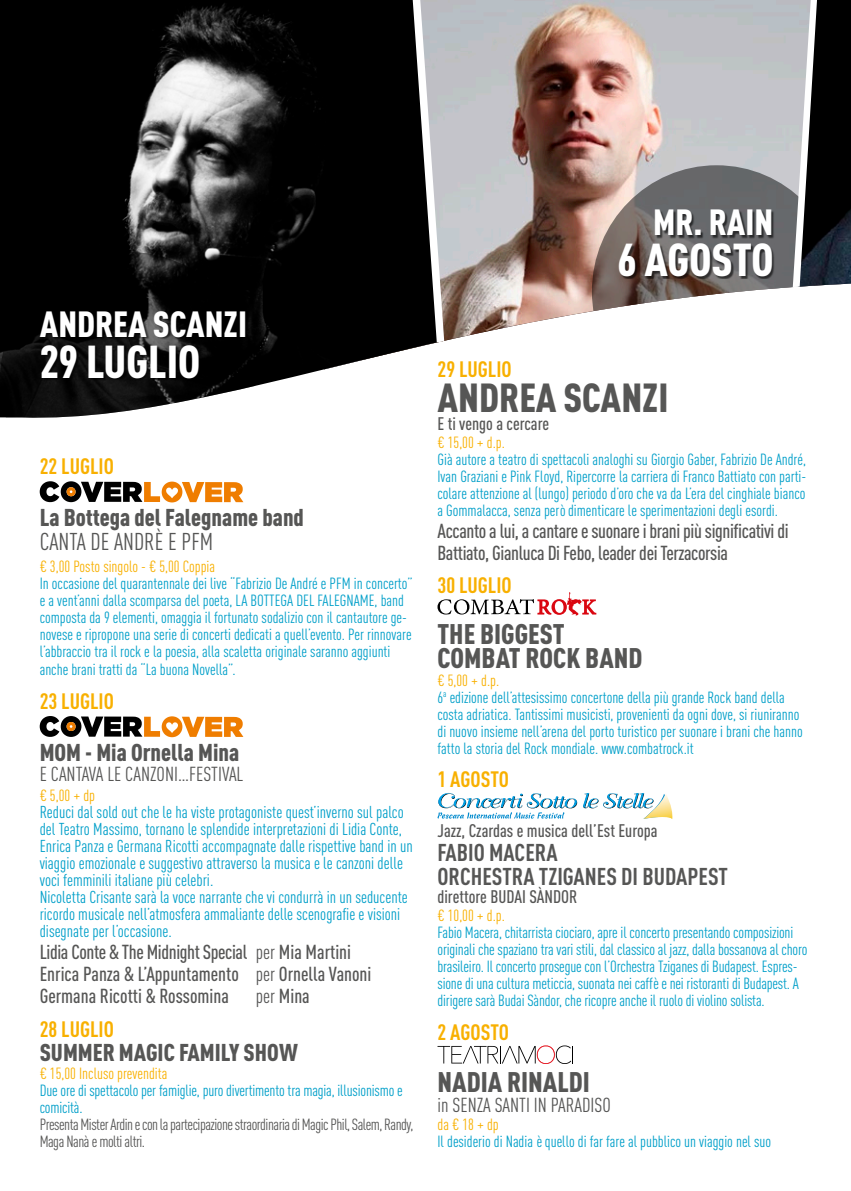
<style>
.page{position:relative;width:851px;height:1191px;background:#fff}
.page>*{position:absolute;margin:0;border:0;box-sizing:border-box;transform-origin:0 0}
.t1{font:900 45.4px "DIN Cond";color:#fff}
.t2{font:900 40px "DIN Cond";color:#565655}
.t3{font:900 36px "DIN Cond";color:#fff}
.t4{font:900 28px/24px "DIN Cond";color:#565655}
.t5{font:900 24px "DIN Cond";color:#565655}
.t6{font:700 24px/24px "DIN Cond";color:#565655}
.t7{font:24px "DIN Cond";color:#565655}
.t8{font:700 22px "DIN Cond";color:#f8b000}
.t9{font:500 20px/22px "DIN Cond";color:#565655}
.t10{font:500 20px/22px "DIN Cond";letter-spacing:-.02em;color:#565655}
.t11{font:20px "DIN Cond";color:#565655}
.t12{font:500 18px "DIN Cond";color:#565655}
.t13{font:17px/17px "DIN Cond";color:#009fc9}
.t14{font:16px/17px "DIN Cond";color:#009fc9}
.t15{font:16px/17px "DIN Cond";letter-spacing:-.03em;color:#565655}
.t16{font:16px "DIN Cond";color:#f8b000}
.s1{font-weight:400}
.s2{color:#f8b000}
</style>
<div class="page">
<img style="left:453px;top:0;width:318px;height:339px">
<svg style="left:591px;top:165px;width:180px;height:174px"></svg>
<svg style="left:771px;top:0;width:79px;height:289px;background:#5b5d60"></svg>
<svg style="left:0;top:0;width:453px;height:418px;background:#303030"></svg>
<div style="left:41px;top:312px;width:207px;height:69px;background:#000;opacity:.6"></div>
<div style="left:620px;top:211px;width:154px;height:68px;background:#000;opacity:.6"></div>
<svg style="left:40px;top:481px;width:203px;height:21px"></svg>
<svg style="left:40px;top:716px;width:203px;height:21px"></svg>
<svg style="left:437px;top:592px;width:159px;height:23px"></svg>
<svg style="left:583px;top:793px;width:90px;height:26px"></svg>
<svg style="left:437px;top:793px;width:140px;height:25px"></svg>
<svg style="left:437px;top:1045px;width:136px;height:19px"></svg>
<h3 class="t3" style="left:40px;top:301px;width:209px">ANDREA SCANZI</h3>
<h1 class="t1" style="left:40px;top:333px;width:162px">29 LUGLIO</h1>
<h3 class="t8" style="left:40px;top:453px;width:76px">22 LUGLIO</h3>
<h3 class="t5" style="left:40px;top:503px;width:266px">La Bottega del Falegname band</h3>
<h3 class="t7" style="left:40px;top:528px;width:175px">CANTA DE ANDRÈ E PFM</h3>
<p class="t16" style="left:40px;top:557px;width:177px">€ 3,00 Posto singolo - € 5,00 Coppia</p>
<p class="t14" style="left:40px;top:575px;width:374px">In occasione del quarantennale dei live “Fabrizio De André e PFM in concerto” e a vent’anni dalla scomparsa del poeta, LA BOTTEGA DEL FALEGNAME, band composta da 9 elementi, omaggia il fortunato sodalizio con il cantautore ge&shy;novese e ripropone una serie di concerti dedicati a quell’evento. Per rinnovare l’abbraccio tra il rock e la poesia, alla scaletta originale saranno aggiunti anche brani tratti da “La buona Novella”.</p>
<h3 class="t8" style="left:40px;top:688px;width:76px">23 LUGLIO</h3>
<h3 class="t5" style="left:40px;top:737px;width:201px">MOM - Mia Ornella Mina</h3>
<p class="t11" style="left:40px;top:762px;width:205px">E CANTAVA LE CANZONI…FESTIVAL</p>
<p class="t16" style="left:40px;top:786px;width:57px">€ 5,00 + dp</p>
<p class="t13" style="left:40px;top:803px;width:374px">Reduci dal sold out che le ha viste protagoniste quest’inverno sul palco del Teatro Massimo, tornano le splendide interpretazioni di Lidia Conte, Enrica Panza e Germana Ricotti accompagnate dalle rispettive band in un viaggio emozionale e suggestivo attraverso la musica e le canzoni delle voci femminili italiane più celebri.<br>Nicoletta Crisante sarà la voce narrante che vi condurrà in un seducente ricordo musicale nell’atmosfera ammaliante delle scenografie e visioni disegnate per l’occasione.</p>
<p class="t9" style="left:40px;top:940px;width:333px">Lidia Conte &amp; The Midnight Special <span class="s1">per</span> Mia Martini<br>Enrica Panza &amp; L’Appuntamento <span class="s1">per</span> Ornella Vanoni<br>Germana Ricotti &amp; Rossomina</p>
<p class="t10" style="left:256px;top:984px;width:55px"><span class="s1">per</span> Mina</p>
<h3 class="t8" style="left:40px;top:1015px;width:76px">28 LUGLIO</h3>
<h3 class="t5" style="left:40px;top:1037px;width:260px">SUMMER MAGIC FAMILY SHOW</h3>
<p class="t16" style="left:40px;top:1064px;width:129px">€ 15,00 Incluso prevendita</p>
<p class="t14" style="left:40px;top:1081px;width:364px">Due ore di spettacolo per famiglie, puro divertimento tra magia, illusionismo e comicità.</p>
<p class="t15" style="left:40px;top:1115px;width:375px">Presenta Mister Ardin e con la partecipazione straordinaria di Magic Phil, Salem, Randy,<br>Maga Nanà e molti altri.</p>
<h3 class="t3" style="left:653px;top:200px;width:122px">MR. RAIN</h3>
<h1 class="t1" style="left:617px;top:232px;width:157px">6 AGOSTO</h1>
<h3 class="t8" style="left:437px;top:356px;width:76px">29 LUGLIO</h3>
<h2 class="t2" style="left:437px;top:372px;width:232px">ANDREA SCANZI</h2>
<p class="t12" style="left:437px;top:413px;width:113px">E ti vengo a cercare</p>
<p class="t16" style="left:437px;top:433px;width:69px">€ 15,00 + d.p.</p>
<p class="t14" style="left:437px;top:450px;width:370px;text-align:justify">Già autore a teatro di spettacoli analoghi su Giorgio Gaber, Fabrizio De André, Ivan Graziani e Pink Floyd, Ripercorre la carriera di Franco Battiato con parti&shy;colare attenzione al (lungo) periodo d’oro che va da L’era del cinghiale bianco a Gommalacca, senza però dimenticare le sperimentazioni degli esordi.</p>
<p class="t10" style="left:437px;top:519px;width:352px">Accanto a lui, a cantare e suonare i brani più significativi di<br>Battiato, Gianluca Di Febo, leader dei Terzacorsia</p>
<h3 class="t8" style="left:437px;top:572px;width:76px">30 LUGLIO</h3>
<h3 class="t4" style="left:437px;top:620px;width:206px">THE BIGGEST<br>COMBAT ROCK BAND</h3>
<p class="t14" style="left:437px;top:671px;width:367px"><span class="s2">€ 5,00 + d.p.<br></span>6<sup>a</sup> edizione dell’attesissimo concertone della più grande Rock band della costa adriatica. Tantissimi musicisti, provenienti da ogni dove, si riuniranno di nuovo insieme nell’arena del porto turistico per suonare i brani che hanno fatto la storia del Rock mondiale. www.combatrock.it</p>
<h3 class="t8" style="left:437px;top:766px;width:73px">1 AGOSTO</h3>
<p class="t12" style="left:437px;top:820px;width:221px">Jazz, Czardas e musica dell’Est Europa</p>
<h3 class="t6" style="left:437px;top:840px;width:292px">FABIO MACERA<br>ORCHESTRA TZIGANES DI BUDAPEST</h3>
<p class="t12" style="left:437px;top:886px;width:141px">direttore BUDAI SÀNDOR</p>
<p class="t16" style="left:437px;top:906px;width:69px">€ 10,00 + d.p.</p>
<p class="t14" style="left:437px;top:924px;width:371px">Fabio Macera, chitarrista ciociaro, apre il concerto presentando composizioni originali che spaziano tra vari stili, dal classico al jazz, dalla bossanova al choro brasileiro. Il concerto prosegue con l’Orchestra Tziganes di Budapest. Espres&shy;sione di una cultura meticcia, suonata nei caffè e nei ristoranti di Budapest. A dirigere sarà Budai Sàndor, che ricopre anche il ruolo di violino solista.</p>
<h3 class="t8" style="left:437px;top:1018px;width:73px">2 AGOSTO</h3>
<h3 class="t4" style="left:437px;top:1069px;width:154px">NADIA RINALDI</h3>
<p class="t11" style="left:437px;top:1093px;width:175px">in SENZA SANTI IN PARADISO</p>
<p class="t16" style="left:437px;top:1115px;width:63px">da € 18 + dp</p>
<p class="t14" style="left:437px;top:1132px;width:335px">Il desiderio di Nadia è quello di far fare al pubblico un viaggio nel suo</p>
</div>
